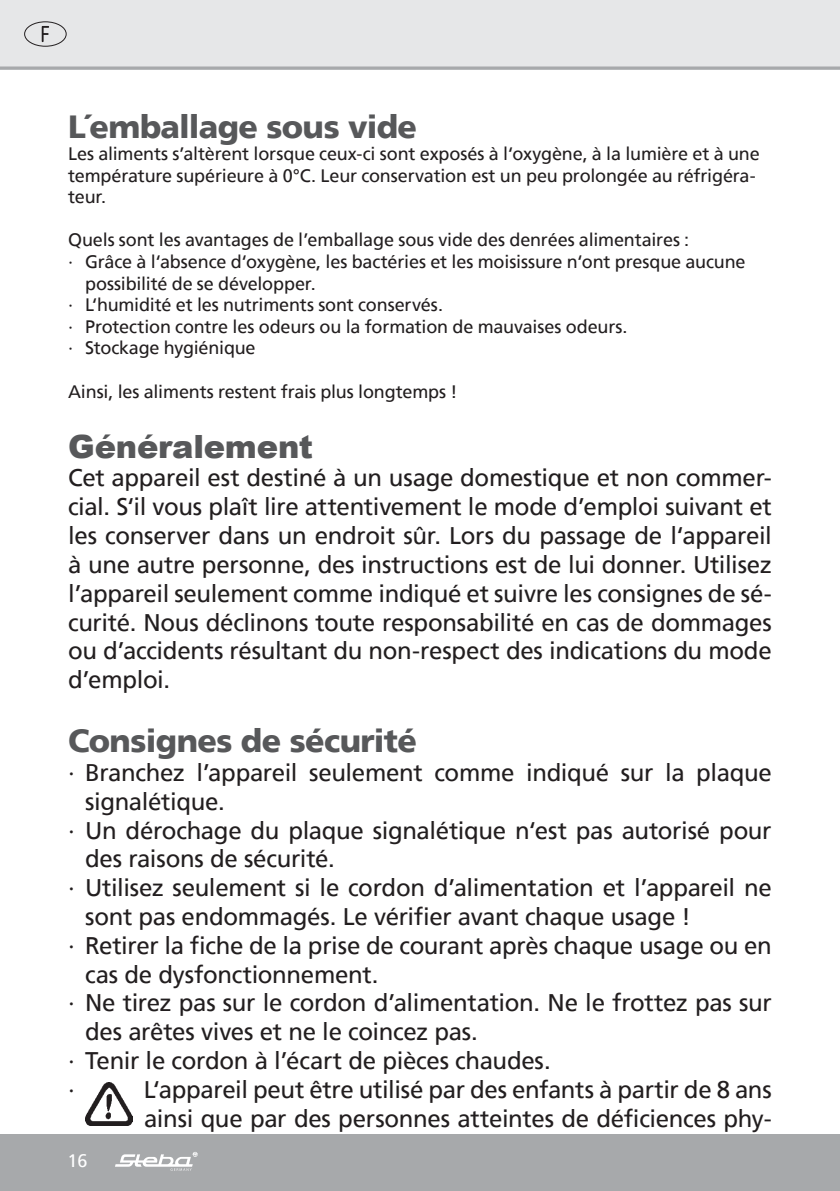
<style>
.page{position:relative;width:840px;height:1191px;background:#fff}
.page>*{position:absolute;margin:0;border:0;box-sizing:border-box;transform-origin:0 0}
.t1{font:900 32px "Frutiger";letter-spacing:-.02em;color:#57585a}
.t2{font:900 32px "Arial";letter-spacing:-.01em;color:#57585a}
.t3{font:24px/28.8px "Frutiger";letter-spacing:-.015em;color:#221e1f;text-align:justify}
.t4{font:18px/21.6px "Frutiger";letter-spacing:-.01em;color:#221e1f}
.t5{font:18px "Frutiger";color:#fff}
</style>
<div class="page">
<div style="left:0;top:0;width:839px;height:68px;background:#e6e7e8"></div>
<div style="left:0;top:1134px;width:839px;height:57px;background:#a7a9ab"></div>
<svg style="left:115px;top:1152px;width:82px;height:18px"></svg>
<svg style="left:0;top:66px;width:839px;height:4px;background:#b2b4b6"></svg>
<div style="left:24px;top:21px;width:43px;height:26px;border:1px solid #221e1f;border-radius:50%"></div>
<svg style="left:42px;top:26px;width:7px;height:16px"></svg>
<img style="left:85px;top:1082px;width:48px;height:43px">
<h1 class="t1" style="left:68px;top:113px;width:350px">L´emballage sous vide</h1>
<p class="t4" style="left:68px;top:144px;width:692px">Les aliments s’altèrent lorsque ceux-ci sont exposés à l‘oxygène, à la lumière et à une température supérieure à 0°C. Leur conservation est un peu prolongée au réfrigéra&shy;teur.</p>
<p class="t4" style="left:68px;top:231px;width:622px">Quels sont les avantages de l’emballage sous vide des denrées alimentaires :</p>
<p class="t4" style="left:68px;top:251px;width:678px">∙ Grâce à l‘absence d‘oxygène, les bactéries et les moisissure n‘ont presque aucune</p>
<p class="t4" style="left:85px;top:274px;width:232px">possibilité de se développer.</p>
<p class="t4" style="left:68px;top:294px;width:376px">∙ L‘humidité et les nutriments sont conservés.</p>
<p class="t4" style="left:68px;top:315px;width:560px">∙ Protection contre les odeurs ou la formation de mauvaises odeurs.</p>
<p class="t4" style="left:68px;top:337px;width:189px">∙ Stockage hygiénique</p>
<p class="t4" style="left:68px;top:382px;width:390px">Ainsi, les aliments restent frais plus longtemps !</p>
<h1 class="t2" style="left:68px;top:434px;width:246px">Généralement</h1>
<p class="t3" style="left:68px;top:465px;width:705px">Cet appareil est destiné à un usage domestique et non commer&shy;cial. S‘il vous plaît lire attentivement le mode d’emploi suivant et les conserver dans un endroit sûr. Lors du passage de l‘appareil à une autre personne, des instructions est de lui donner. Utilisez l’appareil seulement comme indiqué et suivre les consignes de sé&shy;curité. Nous déclinons toute responsabilité en cas de dommages ou d’accidents résultant du non-respect des indications du mode d’emploi.</p>
<h1 class="t1" style="left:68px;top:727px;width:350px">Consignes de sécurité</h1>
<p class="t3" style="left:68px;top:758px;width:704px">∙ Branchez l’appareil seulement comme indiqué sur la plaque</p>
<p class="t3" style="left:85px;top:789px;width:141px">signalétique.</p>
<p class="t3" style="left:68px;top:815px;width:704px">∙ Un dérochage du plaque signalétique n‘est pas autorisé pour</p>
<p class="t3" style="left:85px;top:846px;width:251px">des raisons de sécurité.</p>
<p class="t3" style="left:68px;top:873px;width:704px">∙ Utilisez seulement si le cordon d’alimentation et l’appareil ne</p>
<p class="t3" style="left:85px;top:904px;width:607px">sont pas endommagés. Le vérifier avant chaque usage !</p>
<p class="t3" style="left:68px;top:931px;width:704px">∙ Retirer la fiche de la prise de courant après chaque usage ou en</p>
<p class="t3" style="left:85px;top:961px;width:295px">cas de dysfonctionnement.</p>
<p class="t3" style="left:68px;top:988px;width:704px">∙ Ne tirez pas sur le cordon d’alimentation. Ne le frottez pas sur</p>
<p class="t3" style="left:85px;top:1019px;width:394px">des arêtes vives et ne le coincez pas.</p>
<p class="t3" style="left:68px;top:1046px;width:484px">∙ Tenir le cordon à l’écart de pièces chaudes.</p>
<p class="t3" style="left:68px;top:1075px;width:8px">∙</p>
<p class="t3" style="left:144px;top:1077px;width:629px">L‘appareil peut être utilisé par des enfants à partir de 8 ans ainsi que par des personnes atteintes de déficiences phy-</p>
<p class="t5" style="left:67px;top:1153px;width:22px">16</p>
</div>
